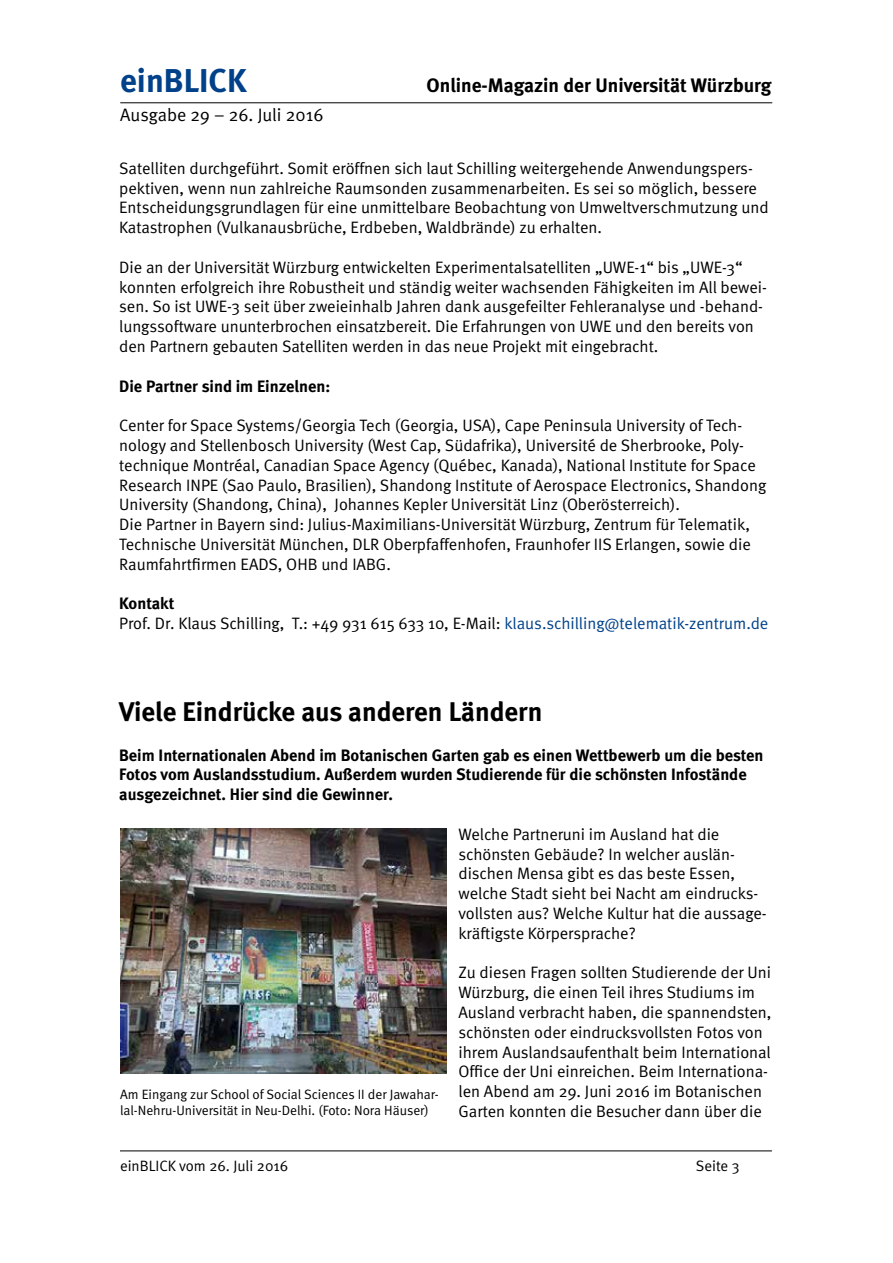
<style>
.page{position:relative;width:893px;height:1263px;background:#fff}
.page>*{position:absolute;margin:0;border:0;box-sizing:border-box;transform-origin:0 0}
.t1{font:700 33px "Meta";color:#004189}
.t2{font:700 27px "Meta";color:#000}
.t3{font:700 19.5px "Meta";color:#000}
.t4{font:18px "Meta Normal";color:#000}
.t5{font:16.5px/19.8px "Meta Normal";color:#000}
.t6{font:700 16.5px/19.8px "Meta";color:#000}
.t7{font:15px "Meta Normal";color:#000}
.t8{font:13.5px/16.2px "Meta Normal";color:#000}
.s1{color:#004189}
</style>
<div class="page">
<hr style="left:120px;top:102px;width:652px;height:1px;background:#000">
<hr style="left:120px;top:1150px;width:652px;height:1px;background:#000">
<img style="left:120px;top:828px;width:326px;height:245px">
<h1 class="t1" style="left:120px;top:61px;width:128px">einBLICK</h1>
<p class="t3" style="left:427px;top:74px;width:346px">Online-Magazin der Universität Würzburg</p>
<p class="t4" style="left:120px;top:105px;width:205px">Ausgabe 29 – 26. Juli 2016</p>
<p class="t5" style="left:119px;top:158px;width:651px">Satelliten durchgeführt. Somit eröffnen sich laut Schilling weitergehende Anwendungspers&shy;pektiven, wenn nun zahlreiche Raumsonden zusammenarbeiten. Es sei so möglich, bessere Entscheidungsgrundlagen für eine unmittelbare Beobachtung von Umweltverschmutzung und Katastrophen (Vulkanausbrüche, Erdbeben, Waldbrände) zu erhalten.</p>
<p class="t5" style="left:119px;top:257px;width:649px">Die an der Universität Würzburg entwickelten Experimentalsatelliten „UWE-1“ bis „UWE-3“ konnten erfolgreich ihre Robustheit und ständig weiter wachsenden Fähigkeiten im All bewei&shy;sen. So ist UWE-3 seit über zweieinhalb Jahren dank ausgefeilter Fehleranalyse und -behand&shy;lungssoftware ununterbrochen einsatzbereit. Die Erfahrungen von UWE und den bereits von den Partnern gebauten Satelliten werden in das neue Projekt mit eingebracht.</p>
<p class="t6" style="left:119px;top:376px;width:213px">Die Partner sind im Einzelnen:</p>
<p class="t5" style="left:119px;top:415px;width:649px">Center for Space Systems/Georgia Tech (Georgia, USA), Cape Peninsula University of Tech&shy;nology and Stellenbosch University (West Cap, Südafrika), Université de Sherbrooke, Poly&shy;technique Montréal, Canadian Space Agency (Québec, Kanada), National Institute for Space Research INPE (Sao Paulo, Brasilien), Shandong Institute of Aerospace Electronics, Shandong University (Shandong, China), Johannes Kepler Universität Linz (Oberösterreich).<br>Die Partner in Bayern sind: Julius-Maximilians-Universität Würzburg, Zentrum für Telematik, Technische Universität München, DLR Oberpfaffenhofen, Fraunhofer IIS Erlangen, sowie die Raumfahrtfirmen EADS, OHB und IABG.</p>
<p class="t6" style="left:119px;top:593px;width:57px">Kontakt</p>
<p class="t5" style="left:119px;top:613px;width:651px">Prof. Dr. Klaus Schilling, T.: +49 931 615 633 10, E-Mail: <span class="s1">klaus.schilling@telematik-zentrum.de</span></p>
<h2 class="t2" style="left:119px;top:695px;width:425px">Viele Eindrücke aus anderen Ländern</h2>
<p class="t6" style="left:119px;top:745px;width:646px">Beim Internationalen Abend im Botanischen Garten gab es einen Wettbewerb um die besten<br>Fotos vom Auslandsstudium. Außerdem wurden Studierende für die schönsten Infostände ausgezeichnet. Hier sind die Gewinner.</p>
<p class="t5" style="left:458px;top:824px;width:310px">Welche Partneruni im Ausland hat die schönsten Gebäude? In welcher auslän&shy;dischen Mensa gibt es das beste Essen, welche Stadt sieht bei Nacht am eindrucks&shy;vollsten aus? Welche Kultur hat die aussage&shy;kräftigste Körpersprache?</p>
<p class="t5" style="left:458px;top:962px;width:315px">Zu diesen Fragen sollten Studierende der Uni Würzburg, die einen Teil ihres Studiums im Ausland verbracht haben, die spannendsten, schönsten oder eindrucksvollsten Fotos von ihrem Auslandsaufenthalt beim International Office der Uni einreichen. Beim Internationa&shy;len Abend am 29. Juni 2016 im Botanischen Garten konnten die Besucher dann über die</p>
<p class="t8" style="left:120px;top:1086px;width:320px">Am Eingang zur School of Social Sciences II der Jawahar&shy;lal-Nehru-Universität in Neu-Delhi. (Foto: Nora Häuser)</p>
<p class="t7" style="left:120px;top:1157px;width:170px">einBLICK vom 26. Juli 2016</p>
<p class="t7" style="left:696px;top:1157px;width:45px">Seite 3</p>
</div>
